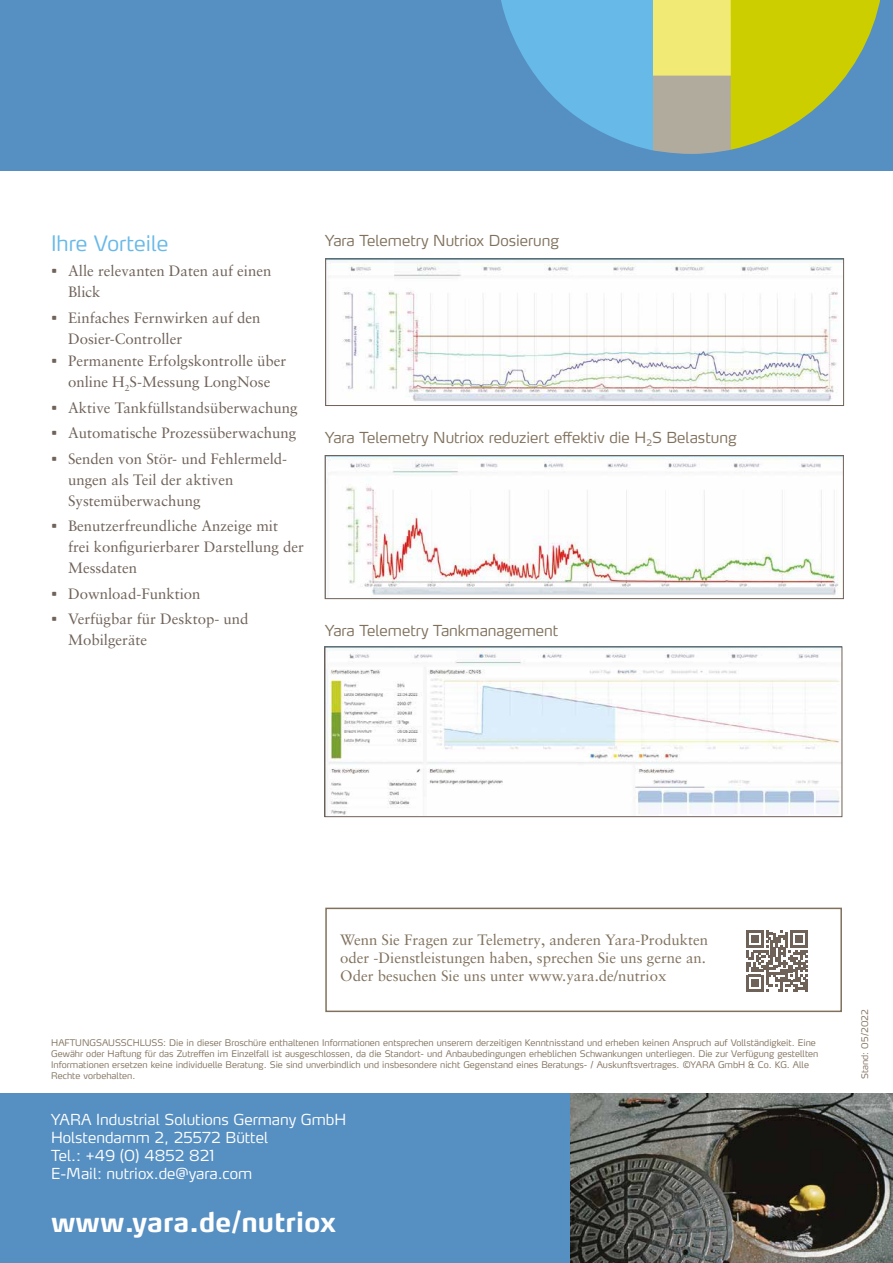
<style>
.page{position:relative;width:893px;height:1263px;background:#fff}
.page>*{position:absolute;margin:0;border:0;box-sizing:border-box;transform-origin:0 0}
.t1{font:700 27px "Yara Max LF";color:#fff}
.t2{font:300 21px "Yara Max LF";color:#67b9e8}
.t3{font:15px/21px "Sabon LT Pro";color:#6f6259}
.t4{font:15px/18px "Sabon LT Pro";color:#80715d}
.t5{font:300 15px "Yara Max LF";color:#80715d}
.t6{font:300 15px/18px "Yara Max LF";color:#fff}
.t7{font:300 9px/10.8px "Yara Max LF";color:#80715d}
.s1{font-family:"Yara Max LF"}
</style>
<div class="page">
<div style="left:0;top:0;width:893px;height:170px;background:#568fc2"></div>
<div style="left:0;top:1093px;width:597px;height:170px;background:#568fc2"></div>
<div style="left:325px;top:908px;width:517px;height:104px;border:2px solid #80715d"></div>
<svg style="left:746px;top:930px;width:62px;height:62px"></svg>
<svg style="left:501px;top:0;width:379px;height:154px"></svg>
<img style="left:571px;top:1093px;width:322px;height:170px">
<img style="left:327px;top:260px;width:515px;height:142px">
<div style="left:325px;top:258px;width:519px;height:148px;border:1px solid #6f6259"></div>
<img style="left:327px;top:457px;width:515px;height:138px">
<div style="left:325px;top:455px;width:519px;height:144px;border:1px solid #6f6259"></div>
<img style="left:327px;top:648px;width:513px;height:167px">
<div style="left:325px;top:646px;width:517px;height:171px;border:1px solid #6f6259"></div>
<h2 class="t2" style="left:51px;top:230px;width:119px">Ihre Vorteile</h2>
<h3 class="t3" style="left:68px;top:260px;width:205px;text-indent:-17px"><span class="s1">•</span> Alle relevanten Daten auf einen<br>Blick</h3>
<h3 class="t3" style="left:68px;top:307px;width:194px;text-indent:-17px"><span class="s1">•</span> Einfaches Fernwirken auf den<br>Dosier-Controller</h3>
<h3 class="t3" style="left:51px;top:350px;width:237px;text-align:center"><span class="s1">•</span> Permanente Erfolgskontrolle über online H<sub>2</sub>S-Messung LongNose</h3>
<h3 class="t3" style="left:51px;top:397px;width:248px"><span class="s1">•</span> Aktive Tankfüllstandsüberwachung</h3>
<h3 class="t3" style="left:51px;top:422px;width:247px"><span class="s1">•</span> Automatische Prozessüberwachung</h3>
<h3 class="t3" style="left:68px;top:448px;width:221px;text-indent:-17px"><span class="s1">•</span> Senden von Stör- und Fehlermeld&shy;ungen als Teil der aktiven<br>Systemüberwachung</h3>
<h3 class="t3" style="left:68px;top:515px;width:237px;text-indent:-17px"><span class="s1">•</span> Benutzerfreundliche Anzeige mit<br>frei konfigurierbarer Darstellung der<br>Messdaten</h3>
<h3 class="t3" style="left:51px;top:583px;width:151px"><span class="s1">•</span> Download-Funktion</h3>
<h3 class="t3" style="left:68px;top:608px;width:182px;text-indent:-17px"><span class="s1">•</span> Verfügbar für Desktop- und<br>Mobilgeräte</h3>
<h3 class="t5" style="left:325px;top:231px;width:235px">Yara Telemetry Nutriox Dosierung</h3>
<h3 class="t5" style="left:325px;top:428px;width:413px">Yara Telemetry Nutriox reduziert effektiv die H<sub>2</sub>S Belastung</h3>
<h3 class="t5" style="left:325px;top:621px;width:234px">Yara Telemetry Tankmanagement</h3>
<h3 class="t4" style="left:340px;top:931px;width:369px">Wenn Sie Fragen zur Telemetry, anderen Yara-Produkten oder -Dienstleistungen haben, sprechen Sie uns gerne an.<br>Oder besuchen Sie uns unter www.yara.de/nutriox</h3>
<p class="t7" style="left:51px;top:1037px;width:769px">HAFTUNGSAUSSCHLUSS: Die in dieser Broschüre enthaltenen Informationen entsprechen unserem derzeitigen Kenntnisstand und erheben keinen Anspruch auf Vollständigkeit. Eine Gewähr oder Haftung für das Zutreffen im Einzelfall ist ausgeschlossen, da die Standort- und Anbaubedingungen erheblichen Schwankungen unterliegen. Die zur Verfügung gestellten Informationen ersetzen keine individuelle Beratung. Sie sind unverbindlich und insbesondere nicht Gegenstand eines Beratungs- / Auskunftsvertrages. ©YARA GmbH &amp; Co. KG. Alle Rechte vorbehalten.</p>
<h3 class="t6" style="left:51px;top:1110px;width:297px">YARA Industrial Solutions Germany GmbH<br>Holstendamm 2, 25572 Büttel<br>Tel.: +49 (0) 4852 821<br>E-Mail: nutriox.de@yara.com</h3>
<h1 class="t1" style="left:51px;top:1205px;width:287px">www.yara.de/nutriox</h1>
<p class="t7" style="left:859px;top:1079px;width:71px;rotate:-90deg">Stand: 05/2022</p>
</div>
